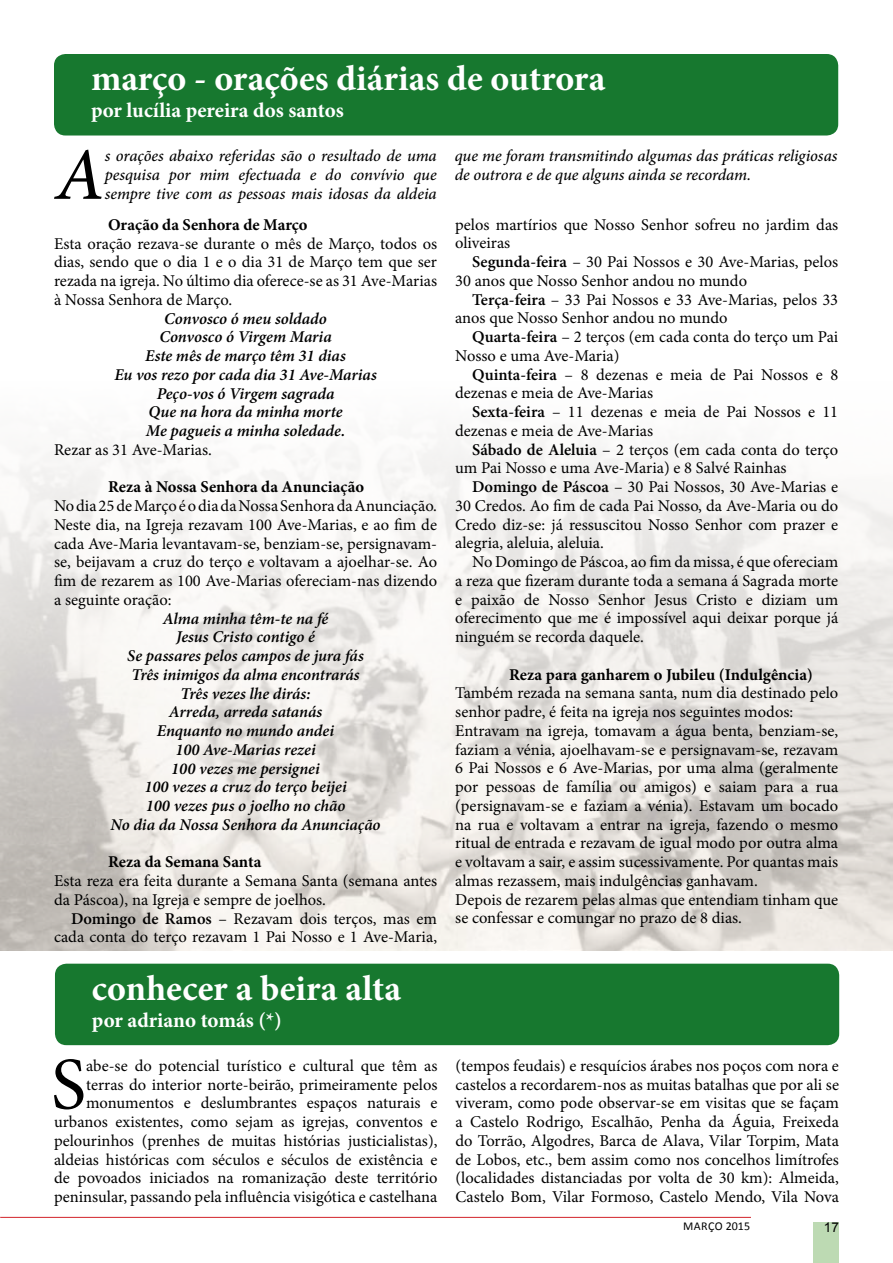
<style>
.page{position:relative;width:893px;height:1263px;background:#fff}
.page>*{position:absolute;margin:0;border:0;box-sizing:border-box;transform-origin:0 0}
.t1{font:74.25px "Minion Pro";color:#000}
.t2{font:italic 500 74.25px "Minion Pro";color:#000}
.t3{font:700 36px "Minion Pro";color:#fff}
.t4{font:700 21px "Minion Pro";color:#fff}
.t5{font:16.5px/18.8px "Minion Pro";color:#000}
.t6{font:italic 600 16.5px/18.8px "Minion Pro";letter-spacing:-.005em;color:#000;text-align:center}
.t7{font:italic 500 16.5px/18.8px "Minion Pro";letter-spacing:-.005em;color:#000;text-align:justify}
.t8{font:700 16.5px "Minion Pro";color:#000}
.t9{font:13.5px "Arial";color:#000}
.t10{font:12px "Calibri";letter-spacing:.03em;color:#000}
.s1{font-weight:600}
</style>
<div class="page">
<div style="left:813px;top:1222px;width:26px;height:41px;background:#bddab3"></div>
<hr style="left:0;top:1217px;width:751px;height:1px;background:#d2232a">
<img style="left:0;top:510px;width:893px;height:440px">
<div style="left:54px;top:54px;width:784px;height:81px;background:#17782f;border-radius:12px"></div>
<svg style="left:1px;top:439px;width:892px;height:469px"></svg>
<div style="left:55px;top:964px;width:784px;height:81px;background:#17782f;border-radius:12px"></div>
<h2 class="t3" style="left:91px;top:53px;width:516px">março - orações diárias de outrora</h2>
<p class="t4" style="left:91px;top:95px;width:254px">por lucília pereira dos santos</p>
<h1 class="t2" style="left:55px;top:124px;width:51px">A</h1>
<p class="t7" style="left:105px;top:147px;width:333px">s orações abaixo referidas são o resultado de uma pesquisa por mim efectuada e do convívio que sempre tive com as pessoas mais idosas da aldeia</p>
<p class="t7" style="left:455px;top:147px;width:384px">que me foram transmitindo algumas das práticas religiosas de outrora e de que alguns ainda se recordam.</p>
<p class="t8" style="left:108px;top:213px;width:201px">Oração da Senhora de Março</p>
<p class="t5" style="left:54px;top:234px;width:385px;text-align:justify">Esta oração rezava-se durante o mês de Março, todos os dias, sendo que o dia 1 e o dia 31 de Março tem que ser rezada na igreja. No último dia oferece-se as 31 Ave-Marias à Nossa Senhora de Março.</p>
<p class="t6" style="left:114px;top:309px;width:264px">Convosco ó meu soldado<br>Convosco ó Virgem Maria<br>Este mês de março têm 31 dias<br>Eu vos rezo por cada dia 31 Ave-Marias<br>Peço-vos ó Virgem sagrada<br>Que na hora da minha morte<br>Me pagueis a minha soledade.</p>
<p class="t5" style="left:54px;top:440px;width:159px">Rezar as 31 Ave-Marias.</p>
<p class="t8" style="left:108px;top:475px;width:257px">Reza à Nossa Senhora da Anunciação</p>
<p class="t5" style="left:54px;top:496px;width:385px;text-align:justify">No dia 25 de Março é o dia da Nossa Senhora da Anunciação.<br>Neste dia, na Igreja rezavam 100 Ave-Marias, e ao fim de cada Ave-Maria levantavam-se, benziam-se, persignavam&shy;se, beijavam a cruz do terço e voltavam a ajoelhar-se. Ao fim de rezarem as 100 Ave-Marias ofereciam-nas dizendo a seguinte oração:</p>
<p class="t6" style="left:111px;top:609px;width:272px">Alma minha têm-te na fé<br>Jesus Cristo contigo é<br>Se passares pelos campos de jura fás<br>Três inimigos da alma encontrarás<br>Três vezes lhe dirás:<br>Arreda, arreda satanás<br>Enquanto no mundo andei<br>100 Ave-Marias rezei<br>100 vezes me persignei<br>100 vezes a cruz do terço beijei<br>100 vezes pus o joelho no chão<br>No dia da Nossa Senhora da Anunciação</p>
<p class="t8" style="left:108px;top:850px;width:155px">Reza da Semana Santa</p>
<p class="t5" style="left:54px;top:871px;width:385px">Esta reza era feita durante a Semana Santa (semana antes da Páscoa), na Igreja e sempre de joelhos.</p>
<p class="t5" style="left:54px;top:909px;width:385px;text-align:right"><span class="s1">Domingo de Ramos</span> – Rezavam dois terços, mas em cada conta do terço rezavam 1 Pai Nosso e 1 Ave-Maria,</p>
<h2 class="t3" style="left:92px;top:963px;width:311px">conhecer a beira alta</h2>
<p class="t4" style="left:92px;top:1005px;width:191px">por adriano tomás (*)</p>
<p class="t5" style="left:455px;top:215px;width:385px">pelos martírios que Nosso Senhor sofreu no jardim das oliveiras</p>
<p class="t5" style="left:455px;top:253px;width:385px;text-indent:17px"><span class="s1">Segunda-feira</span> – 30 Pai Nossos e 30 Ave-Marias, pelos<br>30 anos que Nosso Senhor andou no mundo</p>
<p class="t5" style="left:455px;top:290px;width:385px;text-indent:17px"><span class="s1">Terça-feira</span> – 33 Pai Nossos e 33 Ave-Marias, pelos 33 anos que Nosso Senhor andou no mundo</p>
<p class="t5" style="left:455px;top:328px;width:385px;text-indent:17px"><span class="s1">Quarta-feira</span> – 2 terços (em cada conta do terço um Pai<br>Nosso e uma Ave-Maria)</p>
<p class="t5" style="left:455px;top:365px;width:385px;text-indent:17px"><span class="s1">Quinta-feira</span> – 8 dezenas e meia de Pai Nossos e 8 dezenas e meia de Ave-Marias</p>
<p class="t5" style="left:455px;top:403px;width:385px;text-indent:17px"><span class="s1">Sexta-feira</span> – 11 dezenas e meia de Pai Nossos e 11 dezenas e meia de Ave-Marias</p>
<p class="t5" style="left:455px;top:440px;width:385px;text-indent:17px"><span class="s1">Sábado de Aleluia</span> – 2 terços (em cada conta do terço um Pai Nosso e uma Ave-Maria) e 8 Salvé Rainhas</p>
<p class="t5" style="left:455px;top:478px;width:385px;text-align:justify;text-indent:17px"><span class="s1">Domingo de Páscoa</span> – 30 Pai Nossos, 30 Ave-Marias e 30 Credos. Ao fim de cada Pai Nosso, da Ave-Maria ou do Credo diz-se: já ressuscitou Nosso Senhor com prazer e alegria, aleluia, aleluia.</p>
<p class="t5" style="left:455px;top:553px;width:385px;text-align:justify;text-indent:17px">No Domingo de Páscoa, ao fim da missa, é que ofereciam a reza que fizeram durante toda a semana á Sagrada morte e paixão de Nosso Senhor Jesus Cristo e diziam um oferecimento que me é impossível aqui deixar porque já ninguém se recorda daquele.</p>
<p class="t8" style="left:509px;top:663px;width:305px">Reza para ganharem o Jubileu (Indulgência)</p>
<p class="t5" style="left:455px;top:684px;width:385px">Também rezada na semana santa, num dia destinado pelo senhor padre, é feita na igreja nos seguintes modos:<br>Entravam na igreja, tomavam a água benta, benziam-se, faziam a vénia, ajoelhavam-se e persignavam-se, rezavam 6 Pai Nossos e 6 Ave-Marias, por uma alma (geralmente por pessoas de família ou amigos) e saiam para a rua (persignavam-se e faziam a vénia). Estavam um bocado na rua e voltavam a entrar na igreja, fazendo o mesmo ritual de entrada e rezavam de igual modo por outra alma e voltavam a sair, e assim sucessivamente. Por quantas mais almas rezassem, mais indulgências ganhavam.<br>Depois de rezarem pelas almas que entendiam tinham que se confessar e comungar no prazo de 8 dias.</p>
<h1 class="t1" style="left:51px;top:1035px;width:37px">S</h1>
<p class="t5" style="left:54px;top:1056px;width:385px;text-align:right">abe-se do potencial turístico e cultural que têm as terras do interior norte-beirão, primeiramente pelos monumentos e deslumbrantes espaços naturais e urbanos existentes, como sejam as igrejas, conventos e pelourinhos (prenhes de muitas histórias justicialistas), aldeias históricas com séculos e séculos de existência e de povoados iniciados na romanização deste território peninsular, passando pela influência visigótica e castelhana</p>
<p class="t5" style="left:455px;top:1056px;width:385px;text-align:justify">(tempos feudais) e resquícios árabes nos poços com nora e castelos a recordarem-nos as muitas batalhas que por ali se viveram, como pode observar-se em visitas que se façam a Castelo Rodrigo, Escalhão, Penha da Águia, Freixeda do Torrão, Algodres, Barca de Alava, Vilar Torpim, Mata de Lobos, etc., bem assim como nos concelhos limítrofes (localidades distanciadas por volta de 30 km): Almeida, Castelo Bom, Vilar Formoso, Castelo Mendo, Vila Nova</p>
<p class="t10" style="left:683px;top:1218px;width:69px">MARÇO 2015</p>
<p class="t9" style="left:824px;top:1218px;width:17px">17</p>
</div>
